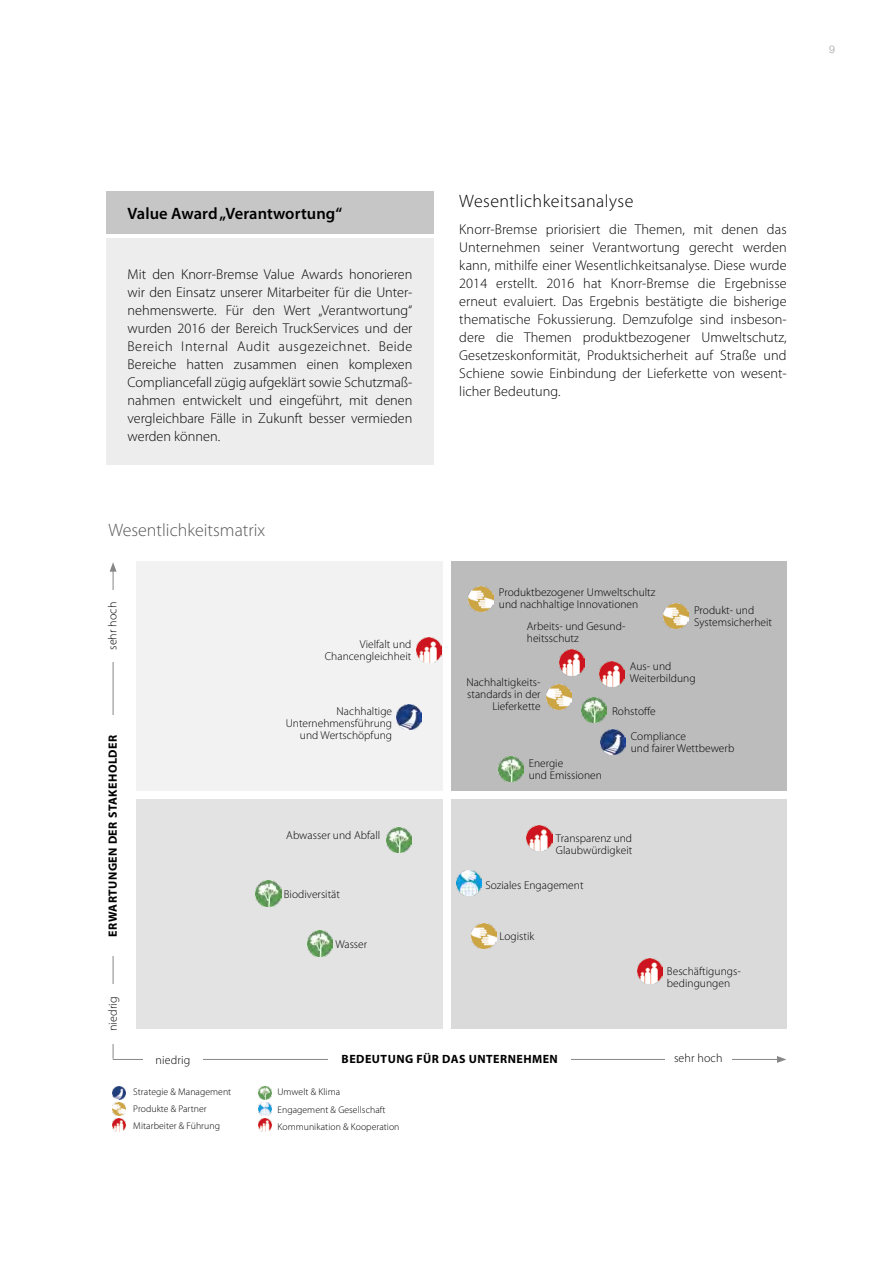
<style>
.page{position:relative;width:893px;height:1263px;background:#fff}
.page>*{position:absolute;margin:0;border:0;box-sizing:border-box;transform-origin:0 0}
.t1{font:300 18px "Myriad Pro";letter-spacing:.025em;color:#000}
.t2{font:300 18px "Myriad Pro";color:#575756}
.t3{font:600 16.5px "Myriad Pro";letter-spacing:.005em;color:#000}
.t4{font:300 14.25px/18px "Myriad Pro";color:#000;text-align:justify}
.t5{font:700 12px "Myriad Pro";letter-spacing:.04em;color:#000}
.t6{font:300 12px "Myriad Pro";letter-spacing:.01em;color:#000}
.t7{font:300 11.4px/12.3px "Myriad Pro";letter-spacing:.005em;color:#000}
.t8{font:300 10.5px "Helvetica Neue";color:#9d9d9c}
.t9{font:300 9.75px/17.2px "Myriad Pro";letter-spacing:.005em;color:#000}
</style>
<div class="page">
<div style="left:106px;top:191px;width:328px;height:43px;background:#c6c6c6"></div>
<div style="left:106px;top:238px;width:328px;height:227px;background:#ededed"></div>
<svg style="left:112px;top:1087px;width:13px;height:45px"></svg>
<svg style="left:258px;top:1087px;width:13px;height:45px"></svg>
<div style="left:136px;top:561px;width:306px;height:230px;background:#f2f2f2"></div>
<div style="left:136px;top:799px;width:306px;height:230px;background:#e3e3e3"></div>
<div style="left:451px;top:561px;width:336px;height:230px;background:#bcbcbc"></div>
<div style="left:451px;top:799px;width:336px;height:230px;background:#dadada"></div>
<img style="left:600px;top:729px;width:25px;height:25px">
<img style="left:397px;top:704px;width:25px;height:26px">
<img style="left:416px;top:637px;width:25px;height:25px">
<img style="left:546px;top:684px;width:26px;height:25px">
<img style="left:468px;top:587px;width:26px;height:25px">
<img style="left:664px;top:603px;width:25px;height:25px">
<img style="left:498px;top:756px;width:25px;height:25px">
<img style="left:581px;top:697px;width:26px;height:26px">
<img style="left:559px;top:650px;width:25px;height:25px">
<img style="left:638px;top:958px;width:25px;height:25px">
<img style="left:527px;top:825px;width:25px;height:26px">
<img style="left:471px;top:923px;width:26px;height:26px">
<img style="left:599px;top:661px;width:25px;height:25px">
<img style="left:387px;top:828px;width:25px;height:25px">
<img style="left:256px;top:881px;width:25px;height:25px">
<img style="left:307px;top:931px;width:26px;height:25px">
<img style="left:456px;top:870px;width:26px;height:26px">
<hr style="left:113px;top:569px;width:1px;height:490px;background:#878787">
<svg style="left:110px;top:562px;width:7px;height:10px"></svg>
<div style="left:104px;top:716px;width:17px;height:240px;background:#fff"></div>
<div style="left:97px;top:984px;width:31px;height:60px;background:#fff"></div>
<div style="left:96px;top:590px;width:32px;height:71px;background:#fff"></div>
<hr style="left:113px;top:1059px;width:666px;height:1px;background:#878787">
<svg style="left:777px;top:1056px;width:9px;height:7px"></svg>
<div style="left:329px;top:1050px;width:242px;height:17px;background:#fff"></div>
<div style="left:143px;top:1044px;width:60px;height:31px;background:#fff"></div>
<div style="left:665px;top:1040px;width:66px;height:35px;background:#fff"></div>
<p class="t8" style="left:829px;top:40px;width:7px">9</p>
<p class="t3" style="left:128px;top:203px;width:216px">Value Award „Verantwortung“</p>
<p class="t4" style="left:128px;top:265px;width:286px">Mit den Knorr-Bremse Value Awards honorieren wir den Einsatz unserer Mitarbeiter für die Unter&shy;nehmenswerte. Für den Wert „Verantwortung“ wurden 2016 der Bereich TruckServices und der Bereich Internal Audit ausgezeichnet. Beide Bereiche hatten zusammen einen komplexen Compliancefall zügig aufgeklärt sowie Schutzmaß&shy;nahmen entwickelt und eingeführt, mit denen vergleichbare Fälle in Zukunft besser vermieden werden können.</p>
<p class="t2" style="left:108px;top:520px;width:158px">Wesentlichkeitsmatrix</p>
<p class="t6" style="left:105px;top:650px;width:50px;rotate:-90deg">sehr hoch</p>
<p class="t5" style="left:105px;top:937px;width:203px;rotate:-90deg">ERWARTUNGEN DER STAKEHOLDER</p>
<p class="t6" style="left:106px;top:1031px;width:36px;rotate:-90deg">niedrig</p>
<p class="t7" style="left:325px;top:637px;width:88px;text-align:right">Vielfalt und<br>Chancengleichheit</p>
<p class="t7" style="left:286px;top:705px;width:108px;text-align:right">Nachhaltige<br>Unternehmensführung und Wertschöpfung</p>
<p class="t7" style="left:286px;top:829px;width:95px">Abwasser und Abfall</p>
<p class="t7" style="left:284px;top:888px;width:58px">Biodiversität</p>
<p class="t7" style="left:335px;top:938px;width:33px">Wasser</p>
<p class="t1" style="left:459px;top:190px;width:176px">Wesentlichkeitsanalyse</p>
<p class="t4" style="left:459px;top:220px;width:329px">Knorr-Bremse priorisiert die Themen, mit denen das Unternehmen seiner Verantwortung gerecht werden kann, mithilfe einer Wesentlichkeitsanalyse. Diese wurde 2014 erstellt. 2016 hat Knorr-Bremse die Ergebnisse erneut evaluiert. Das Ergebnis bestätigte die bisherige thematische Fokussierung. Demzufolge sind insbeson&shy;dere die Themen produktbezogener Umweltschutz, Gesetzeskonformität, Produktsicherheit auf Straße und Schiene sowie Einbindung der Lieferkette von wesent&shy;licher Bedeutung.</p>
<p class="t7" style="left:499px;top:586px;width:158px">Produktbezogener Umweltschultz und nachhaltige Innovationen</p>
<p class="t7" style="left:527px;top:620px;width:100px">Arbeits- und Gesund&shy;heitsschutz</p>
<p class="t7" style="left:694px;top:604px;width:79px">Produkt- und<br>Systemsicherheit</p>
<p class="t7" style="left:466px;top:676px;width:76px;text-align:right">Nachhaltigkeits&shy;standards in der<br>Lieferkette</p>
<p class="t7" style="left:529px;top:756px;width:75px">Energie<br>und Emissionen</p>
<p class="t7" style="left:630px;top:660px;width:67px">Aus- und<br>Weiterbildung</p>
<p class="t7" style="left:612px;top:705px;width:45px">Rohstoffe</p>
<p class="t7" style="left:631px;top:729px;width:105px">Compliance<br>und fairer Wettbewerb</p>
<p class="t7" style="left:556px;top:832px;width:78px">Transparenz und<br>Glaubwürdigkeit</p>
<p class="t7" style="left:485px;top:879px;width:100px">Soziales Engagement</p>
<p class="t7" style="left:500px;top:930px;width:36px">Logistik</p>
<p class="t7" style="left:667px;top:965px;width:75px">Beschäftigungs&shy;bedingungen</p>
<p class="t6" style="left:156px;top:1053px;width:36px">niedrig</p>
<p class="t5" style="left:342px;top:1051px;width:218px">BEDEUTUNG FÜR DAS UNTERNEHMEN</p>
<p class="t6" style="left:674px;top:1051px;width:50px">sehr hoch</p>
<p class="t9" style="left:133px;top:1083px;width:99px">Strategie &amp; Management<br>Produkte &amp; Partner<br>Mitarbeiter &amp; Führung</p>
<p class="t9" style="left:277px;top:1083px;width:124px">Umwelt &amp; Klima<br>Engagement &amp; Gesellschaft<br>Kommunikation &amp; Kooperation</p>
</div>
